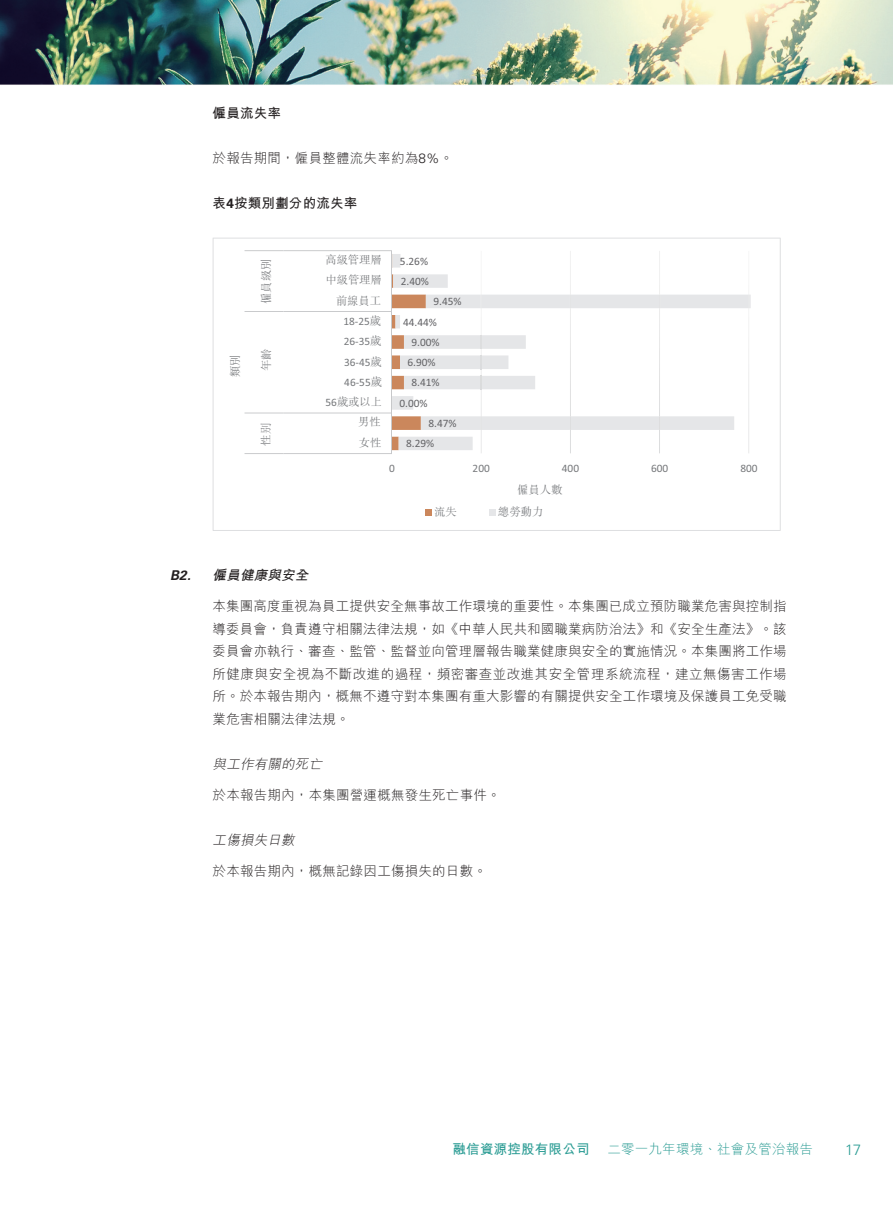
<style>
.page{position:relative;width:893px;height:1212px;background:#fff}
.page>*{position:absolute;margin:0;border:0;box-sizing:border-box;transform-origin:0 0}
.t1{font:300 15px "Univers LT Std";color:#2b9c94}
.t2{font:13.5px/22.5px "M Hei HK Light E Ten B5 H";letter-spacing:.015em;color:#231f20;text-align:justify}
.t3{font:13.5px "M Hei HK Bold E Ten B5 H";letter-spacing:.015em;color:#231f20}
.t4{font:13.5px "M Hei HK Light E Ten B5 H";letter-spacing:.015em;color:#2b9c94}
.t5{font:italic 13.5px "M Hei HK Light E Ten B5 H";color:#231f20}
.t6{font:13.5px "M Hei HK Bold E Ten B5 H";letter-spacing:.015em;color:#2b9c94}
.t7{font:italic 13.5px "M Hei HK Bold E Ten B5 H";color:#231f20}
.t8{font:11.25px/20.2px "Calibri";color:#636366}
.t9{font:11.25px/20.2px "M Sung HK Light E Ten B5 H";letter-spacing:-.005em;color:#76787b;text-align:right}
.t10{font:11.25px/20.2px "Calibri";color:#76787b;text-align:justify}
.s1{font-family:"Univers LT Std";font-weight:300}
.s2{font-family:"Univers LT Std";font-weight:700}
.s3{font-family:"Adobe Song Std Light GBK EUC H"}
.s4{font-family:"M Sung HK Light E Ten B5 H"}
.s5{font-family:"Calibri"}
</style>
<div class="page">
<img style="left:0;top:0;width:893px;height:531px">
<svg style="left:213px;top:238px;width:568px;height:293px"></svg>
<p class="t3" style="left:213px;top:108px;width:70px">僱員流失率</p>
<p class="t2" style="left:213px;top:149px;width:242px">於報告期間，僱員整體流失率約為<span class="s1">8%</span>。</p>
<p class="t3" style="left:213px;top:198px;width:146px">表<span class="s2">4</span>按類別劃分的流失率</p>
<p class="t9" style="left:227px;top:377px;width:24px;rotate:-90deg">類別</p>
<p class="t9" style="left:258px;top:304px;width:47px;rotate:-90deg">僱員級別</p>
<p class="t9" style="left:258px;top:371px;width:24px;rotate:-90deg">年齡</p>
<p class="t9" style="left:257px;top:445px;width:24px;rotate:-90deg">性<span class="s3">别</span></p>
<p class="t9" style="left:325px;top:251px;width:58px">高級管理層中級管理層前線員工</p>
<p class="t10" style="left:343px;top:311px;width:40px">18-25<span class="s4">歲</span>26-35<span class="s4">歲</span>36-45<span class="s4">歲</span>46-55<span class="s4">歲</span></p>
<p class="t9" style="left:358px;top:393px;width:25px;text-align:left;text-indent:-33px"><span class="s5">56</span>歲或以上男性女性</p>
<p class="t8" style="left:400px;top:251px;width:31px">5.26%<br>2.40%</p>
<p class="t8" style="left:433px;top:291px;width:30px">9.45%</p>
<p class="t8" style="left:403px;top:312px;width:35px">44.44%</p>
<p class="t8" style="left:412px;top:332px;width:30px">9.00%</p>
<p class="t8" style="left:407px;top:352px;width:30px">6.90%</p>
<p class="t8" style="left:412px;top:372px;width:30px">8.41%</p>
<p class="t8" style="left:399px;top:393px;width:30px">0.00%</p>
<p class="t8" style="left:428px;top:413px;width:30px">8.47%</p>
<p class="t8" style="left:406px;top:433px;width:30px">8.29%</p>
<p class="t10" style="left:389px;top:458px;width:7px">0</p>
<p class="t10" style="left:473px;top:458px;width:19px">200</p>
<p class="t10" style="left:562px;top:458px;width:19px">400</p>
<p class="t10" style="left:651px;top:458px;width:19px">600</p>
<p class="t10" style="left:740px;top:458px;width:19px">800</p>
<p class="t9" style="left:517px;top:481px;width:47px">僱員人數</p>
<p class="t9" style="left:434px;top:503px;width:24px">流失</p>
<p class="t9" style="left:498px;top:503px;width:47px">總勞動力</p>
<p class="t7" style="left:170px;top:570px;width:142px"><span class="s2">B2.</span> 僱員健康與安全</p>
<p class="t2" style="left:213px;top:597px;width:576px">本集團高度重視為員工提供安全無事故工作環境的重要性。本集團已成立預防職業危害與控制指導委員會，負責遵守相關法律法規，如《中華人民共和國職業病防治法》和《安全生產法》。該委員會亦執行、審查、監管、監督並向管理層報告職業健康與安全的實施情況。本集團將工作場所健康與安全視為不斷改進的過程，頻密審查並改進其安全管理系統流程，建立無傷害工作場所。於本報告期內，概無不遵守對本集團有重大影響的有關提供安全工作環境及保護員工免受職業危害相關法律法規。</p>
<p class="t5" style="left:213px;top:758px;width:113px">與工作有關的死亡</p>
<p class="t2" style="left:213px;top:785px;width:290px">於本報告期內，本集團營運概無發生死亡事件。</p>
<p class="t5" style="left:213px;top:834px;width:86px">工傷損失日數</p>
<p class="t2" style="left:213px;top:861px;width:276px">於本報告期內，概無記錄因工傷損失的日數。</p>
<p class="t6" style="left:453px;top:1144px;width:139px">融信資源控股有限公司</p>
<p class="t4" style="left:607px;top:1144px;width:207px">二零一九年環境、社會及管治報告</p>
<p class="t1" style="left:845px;top:1143px;width:18px">17</p>
</div>
